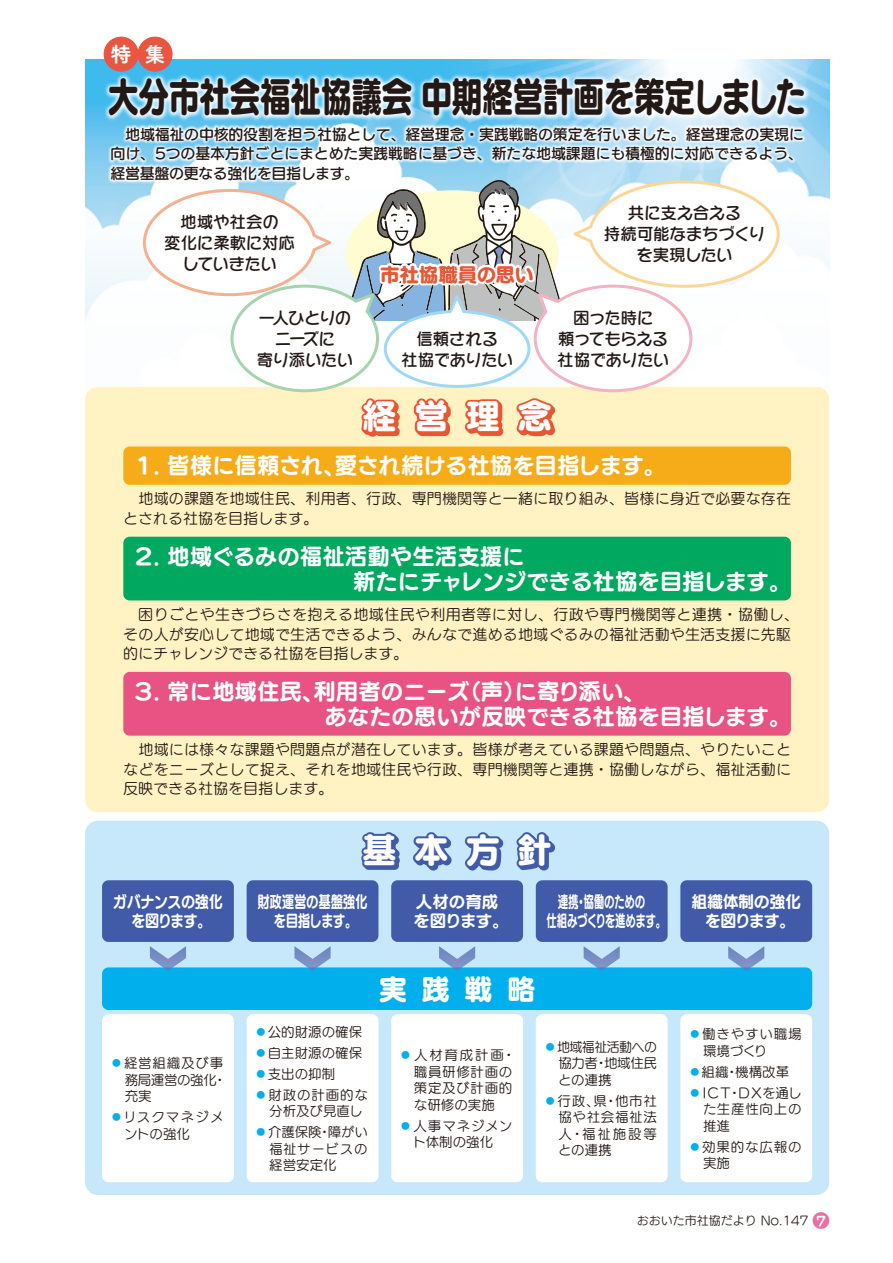
<style>
.page{position:relative;width:893px;height:1263px;background:#fff}
.page>*{position:absolute;margin:0;border:0;box-sizing:border-box;transform-origin:0 0}
.t1{font:40.5px "UD Marugo Small Pr 6 N E";letter-spacing:-.025em;color:#221815;scale:.77 1}
.t2{font:34.5px "UD Marugo Small Pr 6 N E";letter-spacing:.5em;color:#fff}
.t3{font:28.5px "UD Marugo Small Pr 6 N E";color:#fff}
.t4{font:22.5px/25.5px "UD Marugo Small Pr 6 N B";letter-spacing:-.005em;color:#fff}
.t5{font:21.15px "Tsuku A Rd Gothic Std E";color:#fff}
.t6{font:19.5px "UD Marugo Small Pr 6 N E";letter-spacing:-.01em;color:#ea5532}
.t7{font:16.5px/21px "Seurat Capie Pro DB";letter-spacing:-.03em;color:#221815;text-align:center}
.t8{font:16.5px/19.5px "UD Marugo Small Pr 6 N B";letter-spacing:-.025em;color:#fff;text-align:center;scale:.64 1}
.t9{font:16.5px/21px "Seurat Capie Pro DB";letter-spacing:-.01em;color:#221815;text-align:center}
.t10{font:16.5px/19.5px "UD Marugo Small Pr 6 N B";letter-spacing:-.025em;color:#fff;text-align:center;scale:.76 1}
.t11{font:16.5px/19.5px "UD Marugo Small Pr 6 N B";letter-spacing:-.025em;color:#fff;text-align:center;scale:.86 1}
.t12{font:16.5px/19.5px "UD Marugo Small Pr 6 N B";letter-spacing:-.025em;color:#fff;text-align:center}
.t13{font:16.5px/19.5px "UD Marugo Small Pr 6 N B";color:#fff}
.t14{font:15px/19.5px "UD Marugo Small Pr 6 N M";letter-spacing:.01em;color:#221815}
.t15{font:15px/19.5px "UD Marugo Small Pr 6 N DB";letter-spacing:-.01em;color:#221815;text-align:justify}
.t16{font:13.5px/16.5px "UD Marugo Small Pr 6 N M";color:#221815;text-align:justify}
.t17{font:13.5px/16.5px "UD Marugo Small Pr 6 N M";letter-spacing:.05em;color:#221815}
.t18{font:13.5px/16.5px "UD Marugo Small Pr 6 N M";color:#221815;text-align:justify;scale:.96 1}
.t19{font:13.5px/16.5px "UD Marugo Small Pr 6 N M";letter-spacing:.03em;color:#221815}
.t20{font:13.5px/16.5px "UD Marugo Small Pr 6 N M";letter-spacing:.045em;color:#221815}
.t21{font:13.5px/16.5px "UD Marugo Small Pr 6 N M";letter-spacing:.055em;color:#221815}
.t22{font:13.5px/16.5px "UD Marugo Small Pr 6 N M";letter-spacing:.06em;color:#221815}
.t23{font:12px "UD Marugo Small Pr 6 N M";color:#221815}
.s1{color:#00afec}
.s2{font-family:"UD Marugo Small Pr 6 N DB";font-size:17.25px;color:#eb6ea5}
</style>
<div class="page">
<div style="left:85px;top:387px;width:744px;height:425px;background:#fff3c3;border-radius:13px"></div>
<div style="left:85px;top:821px;width:744px;height:374px;background:#c7e8fa;border-radius:13px"></div>
<img style="left:85px;top:36px;width:745px;height:35px">
<img style="left:85px;top:71px;width:745px;height:169px">
<div style="left:123px;top:446px;width:668px;height:39px;background:#f6ac19;border-radius:6px"></div>
<div style="left:123px;top:537px;width:668px;height:63px;background:#00a95f;border-radius:6px"></div>
<div style="left:123px;top:672px;width:668px;height:64px;background:#e95383;border-radius:6px"></div>
<div style="left:102px;top:1014px;width:132px;height:168px;background:#fff;border-radius:6px"></div>
<div style="left:391px;top:1014px;width:132px;height:168px;background:#fff;border-radius:6px"></div>
<div style="left:536px;top:1014px;width:132px;height:168px;background:#fff;border-radius:6px"></div>
<div style="left:680px;top:1014px;width:132px;height:168px;background:#fff;border-radius:6px"></div>
<div style="left:247px;top:1014px;width:131px;height:168px;background:#fff;border-radius:6px"></div>
<div style="left:102px;top:967px;width:710px;height:43px;background:#00afec;border-radius:6px"></div>
<div style="left:102px;top:880px;width:132px;height:62px;background:#425ba8;border-radius:6px"></div>
<svg style="left:150px;top:946px;width:36px;height:25px"></svg>
<div style="left:391px;top:880px;width:132px;height:62px;background:#425ba8;border-radius:6px"></div>
<svg style="left:294px;top:946px;width:37px;height:25px"></svg>
<div style="left:536px;top:880px;width:132px;height:62px;background:#425ba8;border-radius:6px"></div>
<svg style="left:439px;top:946px;width:36px;height:25px"></svg>
<div style="left:680px;top:880px;width:132px;height:62px;background:#425ba8;border-radius:6px"></div>
<svg style="left:584px;top:946px;width:36px;height:25px"></svg>
<div style="left:247px;top:880px;width:131px;height:62px;background:#425ba8;border-radius:6px"></div>
<svg style="left:728px;top:946px;width:36px;height:25px"></svg>
<svg style="left:361px;top:832px;width:39px;height:38px"></svg>
<svg style="left:409px;top:820px;width:45px;height:51px"></svg>
<svg style="left:465px;top:832px;width:39px;height:39px"></svg>
<svg style="left:513px;top:812px;width:44px;height:59px"></svg>
<svg style="left:141px;top:166px;width:640px;height:281px"></svg>
<div style="left:104px;top:37px;width:34px;height:34px;background:#ea5541;border-radius:50%"></div>
<div style="left:104px;top:37px;width:35px;height:35px;border:1px solid #ea5541;border-radius:50%"></div>
<div style="left:138px;top:37px;width:34px;height:34px;background:#ea5541;border-radius:50%"></div>
<div style="left:138px;top:37px;width:35px;height:35px;border:1px solid #ea5541;border-radius:50%"></div>
<h3 class="t5" style="left:111px;top:37px;width:57px">特 集</h3>
<h1 class="t1" style="left:108px;top:75px;width:909px">大分市社会福祉協議会 中期経営計画を策定しました</h1>
<p class="t15" style="left:111px;top:125px;width:695px">　地域福祉の中核的役割を担う社協として、経営理念・実践戦略の策定を行いました。経営理念の実現に向け、5つの基本方針ごとにまとめた実践戦略に基づき、新たな地域課題にも積極的に対応できるよう、経営基盤の更なる強化を目指します。</p>
<p class="t9" style="left:164px;top:211px;width:132px">地域や社会の<br>変化に柔軟に対応していきたい</p>
<p class="t7" style="left:257px;top:306px;width:98px">一人ひとりのニーズに<br>寄り添いたい</p>
<h3 class="t6" style="left:380px;top:263px;width:155px">市社協職員の思い</h3>
<p class="t7" style="left:401px;top:327px;width:114px">信頼される<br>社協でありたい</p>
<p class="t7" style="left:604px;top:202px;width:163px">共に支え合える<br>持続可能なまちづくりを実現したい</p>
<p class="t7" style="left:557px;top:306px;width:114px">困った時に<br>頼ってもらえる社協でありたい</p>
<h2 class="t2" style="left:362px;top:397px;width:191px">経営理念</h2>
<h3 class="t4" style="left:132px;top:454px;width:535px">１. 皆様に信頼され、愛され続ける社協を目指します。</h3>
<p class="t14" style="left:123px;top:489px;width:669px">　地域の課題を地域住民、利用者、行政、専門機関等と一緒に取り組み、皆様に身近で必要な存在とされる社協を目指します。</p>
<h3 class="t4" style="left:353px;top:544px;width:440px;text-indent:-221px">２. 地域ぐるみの福祉活動や生活支援に<br>新たにチャレンジできる社協を目指します。</h3>
<p class="t14" style="left:123px;top:605px;width:677px;text-indent:15px">困りごとや生きづらさを抱える地域住民や利用者等に対し、行政や専門機関等と連携・協働し、その人が安心して地域で生活できるよう、みんなで進める地域ぐるみの福祉活動や生活支援に先駆的にチャレンジできる社協を目指します。</p>
<h3 class="t4" style="left:324px;top:679px;width:469px;text-indent:-192px">３. 常に地域住民、利用者のニーズ（声）に寄り添い、<br>あなたの思いが反映できる社協を目指します。</h3>
<p class="t14" style="left:123px;top:740px;width:669px;text-align:justify">　地域には様々な課題や問題点が潜在しています。皆様が考えている課題や問題点、やりたいことなどをニーズとして捉え、それを地域住民や行政、専門機関等と連携・協働しながら、福祉活動に反映できる社協を目指します。</p>
<h2 class="t2" style="left:362px;top:831px;width:191px">基本方針</h2>
<p class="t11" style="left:113px;top:892px;width:129px">ガバナンスの強化を図ります。</p>
<p class="t13" style="left:413px;top:892px;width:97px">人材の育成を図ります。</p>
<p class="t8" style="left:546px;top:892px;width:189px">連携・協働のための<br>仕組みづくりを進めます。</p>
<p class="t12" style="left:691px;top:892px;width:111px">組織体制の強化を図ります。</p>
<p class="t10" style="left:257px;top:892px;width:147px">財政運営の基盤強化を目指します。</p>
<p class="t16" style="left:125px;top:1055px;width:103px;text-align:left;text-indent:-15px"><span class="s1">●</span>経営組織及び事務局運営の強化・充実</p>
<p class="t20" style="left:124px;top:1109px;width:101px;text-indent:-14px"><span class="s1">●</span>リスクマネジメントの強化</p>
<p class="t16" style="left:254px;top:1024px;width:109px"><span class="s1">●</span>公的財源の確保</p>
<p class="t16" style="left:254px;top:1045px;width:109px"><span class="s1">●</span>自主財源の確保</p>
<p class="t16" style="left:254px;top:1066px;width:82px"><span class="s1">●</span>支出の抑制</p>
<p class="t19" style="left:269px;top:1087px;width:100px;text-indent:-15px"><span class="s1">●</span>財政の計画的な分析及び見直し</p>
<p class="t16" style="left:269px;top:1124px;width:100px;text-indent:-15px"><span class="s1">●</span>介護保険・障がい福祉サービスの経営安定化</p>
<h3 class="t3" style="left:379px;top:973px;width:158px">実践戦略</h3>
<p class="t17" style="left:414px;top:1047px;width:103px;text-indent:-15px"><span class="s1">●</span>人材育成計画・職員研修計画の策定及び計画的な研修の実施</p>
<p class="t16" style="left:399px;top:1117px;width:115px;text-align:center"><span class="s1">●</span>人事マネジメント体制の強化</p>
<p class="t18" style="left:558px;top:1039px;width:105px;text-indent:-15px"><span class="s1">●</span>地域福祉活動への協力者・地域住民との連携</p>
<p class="t16" style="left:558px;top:1093px;width:100px;text-indent:-15px"><span class="s1">●</span>行政、県・他市社協や社会福祉法人・福祉施設等との連携</p>
<p class="t21" style="left:703px;top:1026px;width:100px;text-indent:-15px"><span class="s1">●</span>働きやすい職場環境づくり</p>
<p class="t16" style="left:688px;top:1063px;width:103px"><span class="s1">●</span>組織・機構改革</p>
<p class="t16" style="left:703px;top:1084px;width:100px;text-indent:-15px"><span class="s1">●</span>ＩＣＴ・ＤＸを通した生産性向上の推進</p>
<p class="t22" style="left:703px;top:1138px;width:100px;text-indent:-15px"><span class="s1">●</span>効果的な広報の実施</p>
<p class="t23" style="left:637px;top:1213px;width:194px">おおいた市社協だより No.147 <span class="s2">❼</span></p>
</div>
